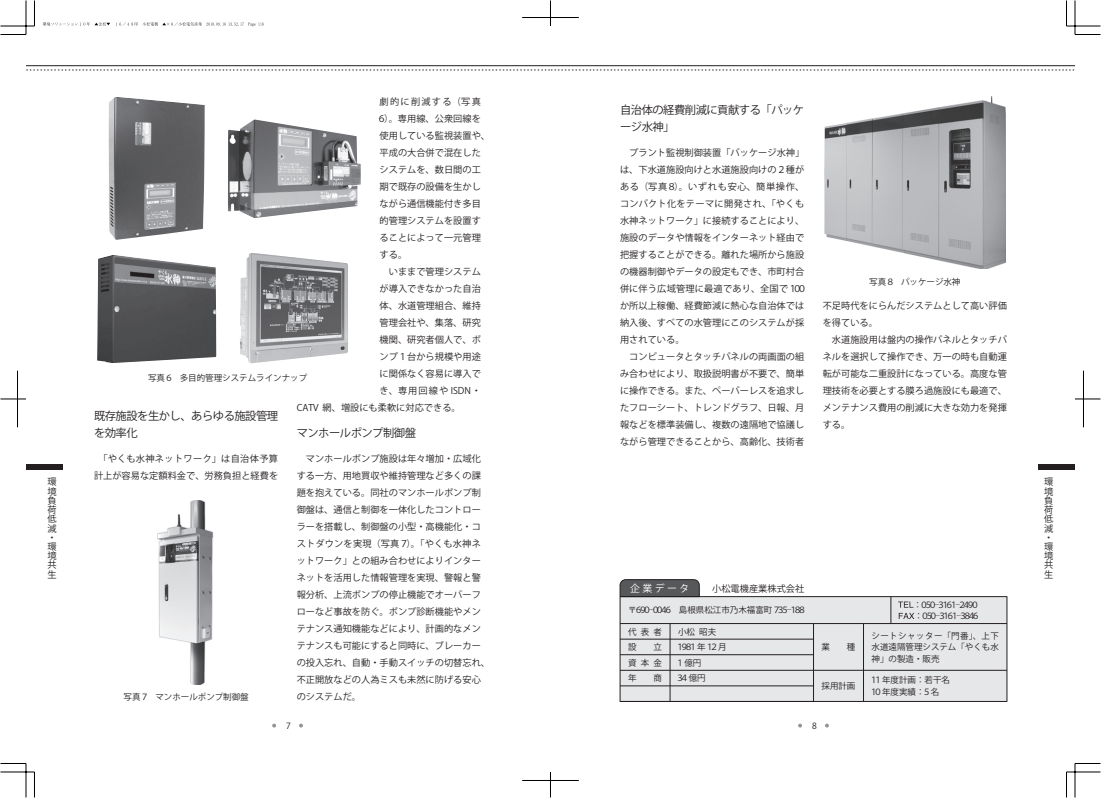
<style>
.page{position:relative;width:1101px;height:798px;background:#fff}
.page>*{position:absolute;margin:0;border:0;box-sizing:border-box;transform-origin:0 0}
.t1{font:700 11.3px/17px "Futo Go B101";letter-spacing:-.045em;color:#231f20}
.t2{font:300 10.6px "Ryumin";color:#231f20}
.t3{font:700 9.9px "Shin Go";letter-spacing:.25em;color:#fff}
.t4{font:300 9.2px/17px "Ryumin";color:#231f20}
.t5{font:700 9.2px/9.2px "Futo Go B101";color:#231f20;text-align:justify}
.t6{font:500 9.2px "Shin Go";color:#231f20}
.t7{font:500 8.5px/11.3px "Gothic BBB";color:#231f20;text-align:justify}
.t8{font:500 8.5px/11.3px "Gothic BBB";letter-spacing:-.505em;color:#231f20}
.t9{font:500 8.5px "Gothic BBB";letter-spacing:-.5em;color:#231f20}
.t10{font:8.5px "Franklin Gothic";color:#231f20}
.s1{font-family:"Gothic BBB";font-weight:500}
.s2{font-family:"Century"}
</style>
<div class="page">
<div style="left:620px;top:596px;width:271px;height:27px;background:#e6e7e9"></div>
<div style="left:891px;top:596px;width:116px;height:27px;background:#e6e7e9"></div>
<div style="left:670px;top:623px;width:143px;height:16px;background:#e6e7e9"></div>
<div style="left:813px;top:623px;width:50px;height:47px;background:#e6e7e9"></div>
<div style="left:863px;top:623px;width:144px;height:47px;background:#e6e7e9"></div>
<div style="left:670px;top:639px;width:143px;height:15px;background:#e6e7e9"></div>
<div style="left:670px;top:654px;width:143px;height:16px;background:#e6e7e9"></div>
<div style="left:670px;top:670px;width:143px;height:15px;background:#e6e7e9"></div>
<div style="left:813px;top:670px;width:50px;height:31px;background:#e6e7e9"></div>
<div style="left:863px;top:670px;width:144px;height:31px;background:#e6e7e9"></div>
<div style="left:670px;top:685px;width:143px;height:16px;background:#e6e7e9"></div>
<svg style="left:891px;top:597px;width:1px;height:26px"></svg>
<hr style="left:1007px;top:596px;width:1px;height:105px;background:#231f20">
<hr style="left:863px;top:623px;width:1px;height:78px;background:#231f20">
<hr style="left:813px;top:623px;width:1px;height:78px;background:#231f20">
<svg style="left:620px;top:579px;width:80px;height:122px"></svg>
<hr style="left:620px;top:639px;width:193px;height:1px;background:#231f20">
<hr style="left:620px;top:654px;width:193px;height:1px;background:#231f20">
<hr style="left:620px;top:670px;width:387px;height:1px;background:#231f20">
<hr style="left:620px;top:685px;width:193px;height:1px;background:#231f20">
<hr style="left:620px;top:701px;width:387px;height:1px;background:#231f20">
<hr style="left:620px;top:596px;width:387px;height:1px;background:#231f20">
<hr style="left:626px;top:579px;width:68px;height:1px;background:#231f20">
<hr style="left:620px;top:623px;width:387px;height:1px;background:#231f20">
<img style="left:109px;top:97px;width:96px;height:143px">
<img style="left:228px;top:119px;width:133px;height:99px">
<img style="left:97px;top:255px;width:119px;height:108px">
<img style="left:240px;top:253px;width:108px;height:110px">
<img style="left:158px;top:500px;width:56px;height:184px">
<img style="left:824px;top:96px;width:181px;height:173px">
<svg style="left:898px;top:601px;width:16px;height:18px"></svg>
<div style="left:26px;top:464px;width:37px;height:6px;background:#231f20"></div>
<div style="left:1038px;top:464px;width:37px;height:6px;background:#231f20"></div>
<hr style="left:26px;top:65px;width:1049px;height:1px;background:#231f20">
<svg style="left:272px;top:723px;width:4px;height:4px"></svg>
<svg style="left:299px;top:723px;width:4px;height:4px"></svg>
<svg style="left:798px;top:723px;width:4px;height:4px"></svg>
<svg style="left:825px;top:723px;width:4px;height:4px"></svg>
<hr style="left:1066px;top:771px;width:34px;height:1px;background:#000">
<hr style="left:522px;top:780px;width:57px;height:1px;background:#000">
<hr style="left:0;top:771px;width:34px;height:1px;background:#000">
<svg style="left:1076px;top:763px;width:24px;height:1px"></svg>
<svg style="left:0;top:763px;width:26px;height:1px"></svg>
<hr style="left:1075px;top:763px;width:1px;height:34px;background:#000">
<svg style="left:1066px;top:771px;width:1px;height:26px"></svg>
<svg style="left:550px;top:772px;width:1px;height:25px"></svg>
<svg style="left:34px;top:771px;width:1px;height:26px"></svg>
<hr style="left:26px;top:763px;width:1px;height:34px;background:#000">
<svg style="left:1075px;top:398px;width:25px;height:2px"></svg>
<svg style="left:0;top:398px;width:26px;height:2px"></svg>
<hr style="left:1083px;top:370px;width:1px;height:57px;background:#000">
<hr style="left:17px;top:370px;width:1px;height:57px;background:#000">
<svg style="left:1075px;top:34px;width:25px;height:1px"></svg>
<svg style="left:0;top:34px;width:26px;height:1px"></svg>
<hr style="left:1066px;top:26px;width:34px;height:1px;background:#000">
<hr style="left:522px;top:17px;width:57px;height:1px;background:#000">
<hr style="left:0;top:26px;width:34px;height:1px;background:#000">
<hr style="left:1075px;top:0;width:1px;height:34px;background:#000">
<svg style="left:1066px;top:0;width:1px;height:26px"></svg>
<svg style="left:550px;top:0;width:1px;height:26px"></svg>
<svg style="left:34px;top:0;width:1px;height:26px"></svg>
<hr style="left:26px;top:0;width:1px;height:34px;background:#000">
<svg style="left:43px;top:22px;width:221px;height:4px"></svg>
<p class="t2" style="left:26px;top:64px;width:1051px">…………………………………………………………………………………………………………………………………………………………………………………………………………………………………………………………………………</p>
<p class="t4" style="left:377px;top:93px;width:114px">劇的に削減する（<span class="s1">写真<br>６</span>）。専用線、公衆回線を使用している監視装置や、平成の大合併で混在したシステムを、数日間の工期で既存の設備を生かしながら通信機能付き多目的管理システムを設置することによって一元管理する。</p>
<p class="t4" style="left:389px;top:263px;width:94px">いままで管理システム</p>
<p class="t4" style="left:380px;top:280px;width:103px">が導入できなかった自治</p>
<p class="t4" style="left:380px;top:297px;width:103px">体、水道管理組合、維持</p>
<p class="t4" style="left:380px;top:314px;width:103px">管理会社や、集落、研究</p>
<p class="t4" style="left:380px;top:331px;width:103px">機関、研究者個人で、ポ</p>
<p class="t4" style="left:380px;top:348px;width:103px">ンプ１台から規模や用途</p>
<p class="t4" style="left:380px;top:365px;width:103px">に関係なく容易に導入で</p>
<p class="t4" style="left:380px;top:382px;width:103px">き、専用回線や <span class="s2">ISDN</span>・</p>
<p class="t4" style="left:297px;top:399px;width:166px"><span class="s2">CATV</span> 網、増設にも柔軟に対応できる。</p>
<p class="t1" style="left:297px;top:425px;width:121px">マンホールポンプ制御盤</p>
<p class="t4" style="left:297px;top:450px;width:195px;text-indent:9px">マンホールポンプ施設は年々増加・広域化する一方、用地買収や維持管理など多くの課題を抱えている。同社のマンホールポンプ制御盤は、通信と制御を一体化したコントローラーを搭載し、制御盤の小型・高機能化・コストダウンを実現（<span class="s1">写真７</span>）。「やくも水神ネットワーク」との組み合わせによりインターネットを活用した情報管理を実現、警報と警報分析、上流ポンプの停止機能でオーバーフローなど事故を防ぐ。ポンプ診断機能やメンテナンス通知機能などにより、計画的なメンテナンスも可能にすると同時に、ブレーカーの投入忘れ、自動・手動スイッチの切替忘れ、不正開放などの人為ミスも未然に防げる安心のシステムだ。</p>
<p class="t1" style="left:620px;top:101px;width:186px">自治体の経費削減に貢献する「パッケージ水神」</p>
<p class="t4" style="left:620px;top:144px;width:188px;text-indent:9px">プラント監視制御装置「パッケージ水神」は、下水道施設向けと水道施設向けの２種がある（<span class="s1">写真８</span>）。いずれも安心、簡単操作、コンパクト化をテーマに開発され、「やくも水神ネットワーク」に接続することにより、施設のデータや情報をインターネット経由で把握することができる。離れた場所から施設の機器制御やデータの設定もでき、市町村合併に伴う広域管理に最適であり、全国で１００か所以上稼働、経費節減に熱心な自治体では納入後、すべての水管理にこのシステムが採用されている。</p>
<p class="t4" style="left:620px;top:348px;width:186px;text-align:justify;text-indent:9px">コンピュータとタッチパネルの両画面の組み合わせにより、取扱説明書が不要で、簡単に操作できる。また、ペーパーレスを追求したフローシート、トレンドグラフ、日報、月報などを標準装備し、複数の遠隔地で協議しながら管理できることから、高齢化、技術者</p>
<p class="t7" style="left:869px;top:276px;width:93px">写真８ パッケージ水神</p>
<p class="t4" style="left:823px;top:297px;width:186px">不足時代をにらんだシステムとして高い評価を得ている。</p>
<p class="t4" style="left:823px;top:331px;width:186px;text-align:justify;text-indent:9px">水道施設用は盤内の操作パネルとタッチパネルを選択して操作でき、万一の時も自動運転が可能な二重設計になっている。高度な管理技術を必要とする膜ろ過施設にも最適で、メンテナンス費用の削減に大きな効力を発揮する。</p>
<p class="t7" style="left:148px;top:372px;width:161px">写真６ 多目的管理システムラインナップ</p>
<p class="t1" style="left:94px;top:408px;width:186px">既存施設を生かし、あらゆる施設管理を効率化</p>
<p class="t4" style="left:94px;top:450px;width:186px;text-align:center">「やくも水神ネットワーク」は自治体予算計上が容易な定額料金で、労務負担と経費を</p>
<p class="t5" style="left:48px;top:477px;width:11px">環境負荷低減・環境共生</p>
<p class="t5" style="left:1044px;top:477px;width:11px">環境負荷低減・環境共生</p>
<p class="t3" style="left:630px;top:582px;width:61px">企業データ</p>
<p class="t6" style="left:712px;top:583px;width:94px">小松電機産業株式会社</p>
<p class="t7" style="left:628px;top:604px;width:180px">〒６９０―００４６ 島根県松江市乃木福富町７３５―１８８</p>
<p class="t8" style="left:913px;top:599px;width:68px">：０５０―３１６１ ―２４９０：０５０―３１６１ ―３８４６</p>
<p class="t7" style="left:628px;top:626px;width:35px">代表者</p>
<p class="t7" style="left:678px;top:626px;width:40px">小松昭夫</p>
<p class="t7" style="left:821px;top:641px;width:10px">業</p>
<p class="t7" style="left:847px;top:641px;width:10px">種</p>
<p class="t7" style="left:871px;top:630px;width:129px">シートシャッター「門番」、上下水道遠隔管理システム「やくも水神」の製造・販売</p>
<p class="t7" style="left:628px;top:641px;width:10px">設</p>
<p class="t7" style="left:653px;top:641px;width:10px">立</p>
<p class="t9" style="left:676px;top:642px;width:52px">１９８１年１２月</p>
<p class="t7" style="left:628px;top:657px;width:35px">資本金</p>
<p class="t7" style="left:676px;top:657px;width:27px">１億円</p>
<p class="t7" style="left:628px;top:672px;width:10px">年</p>
<p class="t7" style="left:653px;top:672px;width:10px">商</p>
<p class="t7" style="left:676px;top:672px;width:31px">３４億円</p>
<p class="t7" style="left:821px;top:680px;width:35px">採用計画</p>
<p class="t7" style="left:869px;top:674px;width:82px">１１年度計画：若干名<br>１０年度実績：５名</p>
<p class="t7" style="left:124px;top:691px;width:127px">写真７ マンホールポンプ制御盤</p>
<p class="t10" style="left:286px;top:720px;width:6px">7</p>
<p class="t10" style="left:812px;top:720px;width:6px">8</p>
</div>
